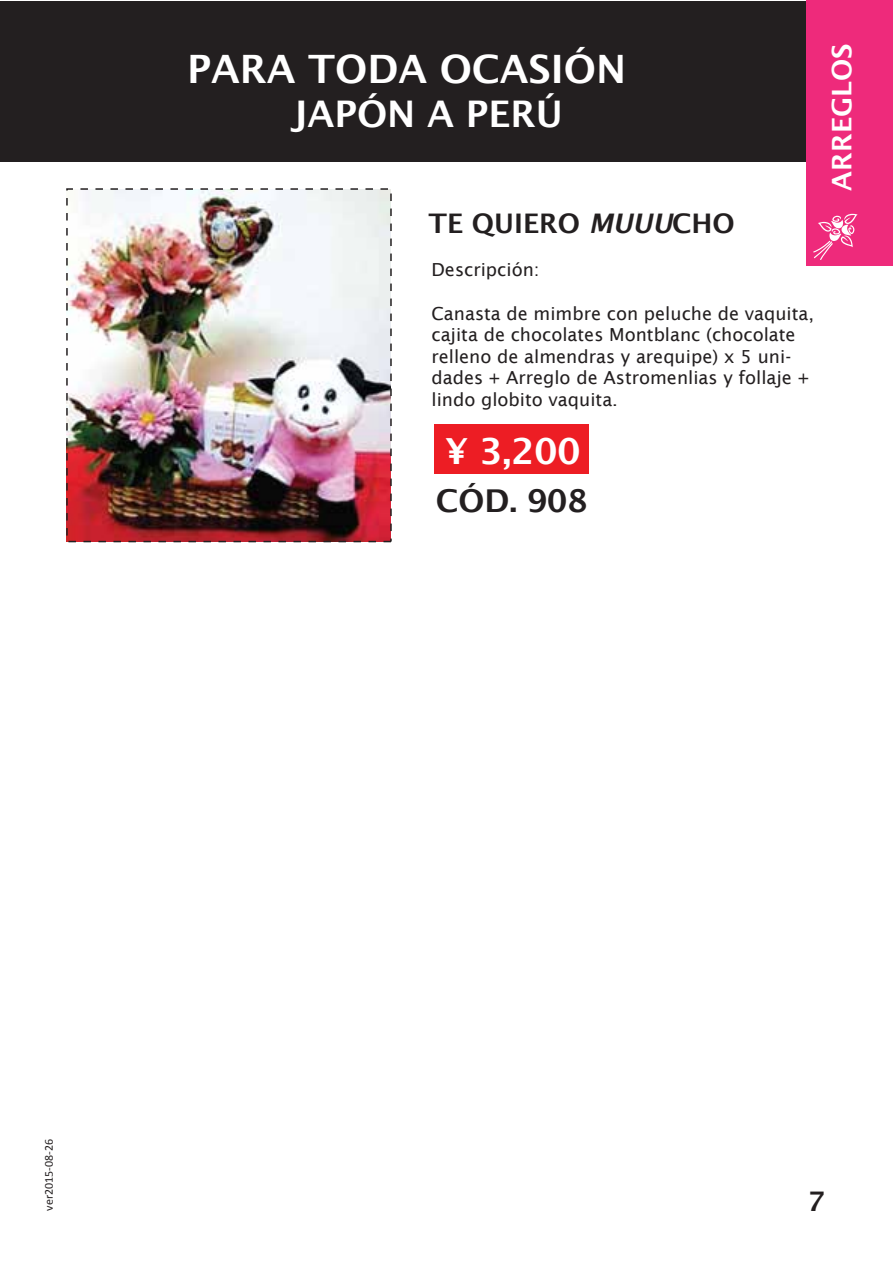
<style>
.page{position:relative;width:893px;height:1263px;background:#fff}
.page>*{position:absolute;margin:0;border:0;box-sizing:border-box;transform-origin:0 0}
.t1{font:600 39.15px "Lucida Sans";color:#fff}
.t2{font:600 36.75px "Lucida Sans";color:#fff}
.t3{font:600 36px "Lucida Sans";color:#fff}
.t4{font:600 31.5px "Lucida Sans";color:#231f20}
.t5{font:600 27px "Lucida Sans";color:#231f20}
.t6{font:600 27px "Lucida Sans";color:#fff}
.t7{font:18px/21.6px "Lucida Sans";color:#231f20}
.t8{font:12px "Calibri";color:#231f20}
.s1{font-style:italic}
</style>
<div class="page">
<div style="left:0;top:2px;width:893px;height:160px;background:#231f20"></div>
<div style="left:807px;top:0;width:86px;height:266px;background:#ee2a7b"></div>
<img style="left:69px;top:191px;width:320px;height:348px">
<div style="left:66px;top:188px;width:326px;height:354px;border:2px dashed #231f20"></div>
<div style="left:434px;top:424px;width:155px;height:50px;background:#ed1d24"></div>
<h1 class="t1" style="left:187px;top:47px;width:441px">PARA TODA OCASIÓN</h1>
<h2 class="t2" style="left:292px;top:93px;width:272px">JAPÓN A PERÚ</h2>
<h3 class="t5" style="left:428px;top:207px;width:308px">TE QUIERO <span class="s1">MUUU</span>CHO</h3>
<p class="t7" style="left:431px;top:259px;width:110px">Descripción:</p>
<p class="t7" style="left:431px;top:302px;width:384px">Canasta de mimbre con peluche de vaquita, cajita de chocolates Montblanc (chocolate relleno de almendras y arequipe) x 5 uni&shy;dades + Arreglo de Astromenlias y follaje + lindo globito vaquita.</p>
<h3 class="t3" style="left:445px;top:430px;width:137px">¥ 3,200</h3>
<h3 class="t4" style="left:436px;top:482px;width:153px">CÓD. 908</h3>
<h3 class="t6" style="left:826px;top:191px;width:148px;rotate:-90deg">ARREGLOS</h3>
<p class="t8" style="left:41px;top:1211px;width:73px;rotate:-90deg">ver2015-08-26</p>
<h3 class="t5" style="left:807px;top:1185px;width:19px">7</h3>
</div>
